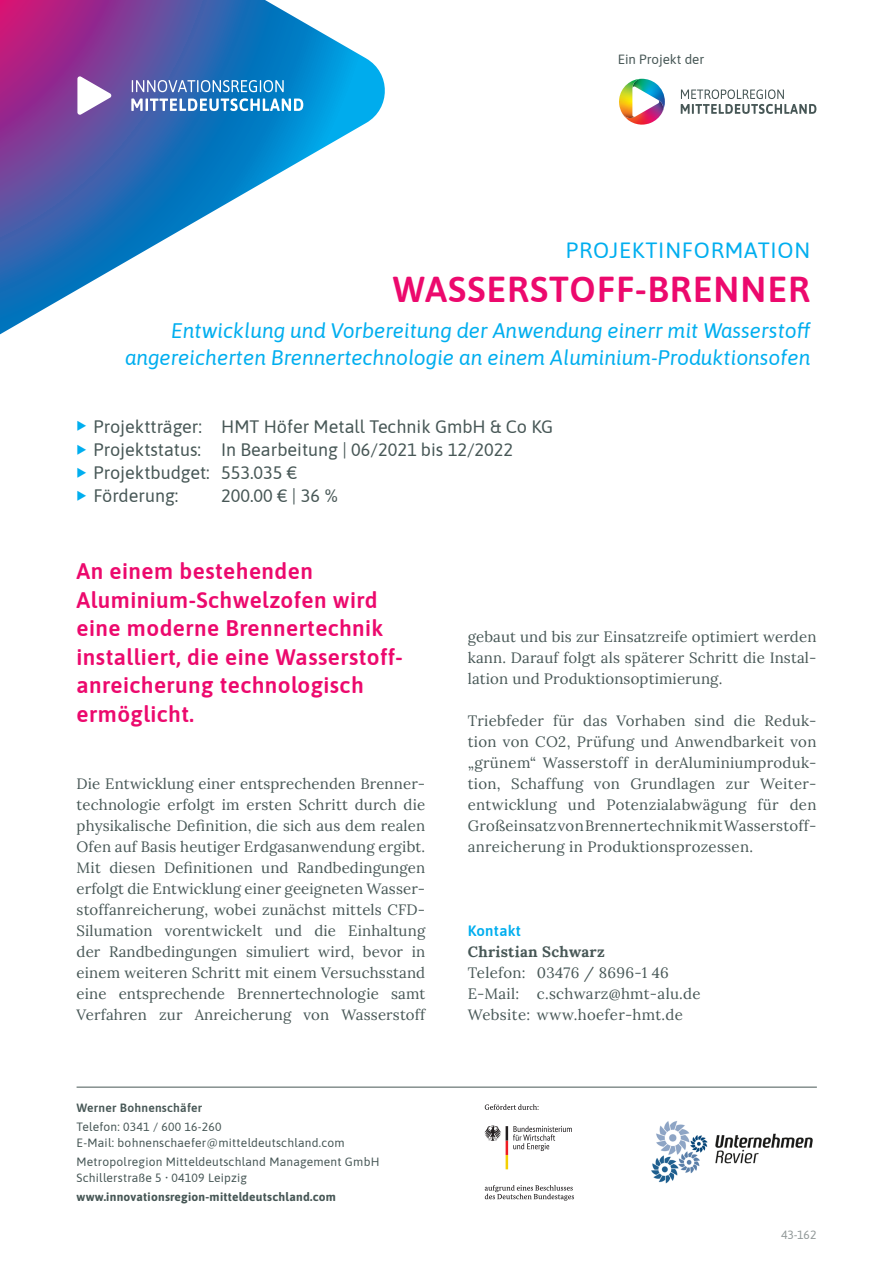
<style>
.page{position:relative;width:893px;height:1263px;background:#fff}
.page>*{position:absolute;margin:0;border:0;box-sizing:border-box;transform-origin:0 0}
.t1{font:600 36px "Asap";letter-spacing:.03em;color:#ec096d}
.Intro{font:600 22.5px/28.5px "Asap";letter-spacing:.02em;color:#ec096d}
.t2{font:22.05px "Asap";letter-spacing:.035em;color:#00aeef}
.t3{font:italic 21px/27px "Asap";color:#00aeef;text-align:right}
.t4{font:18px "Asap";color:#475756}
.Fließ{font:15px/21px "Lora";letter-spacing:.015em;color:#475756;text-align:justify}
.t5{font:700 15px "Lora";letter-spacing:.02em;color:#475756}
.Fließ-2{font:600 15px "Asap";letter-spacing:.02em;color:#00aeef}
.t6{font:13.35px "Asap";color:#475756}
.t7{font:12px/16.5px "Asap";letter-spacing:.02em;color:#475756}
.t8{font:700 12px "Asap";letter-spacing:.02em;color:#475756}
.t9{font:600 12px "Asap";letter-spacing:.02em;color:#475756}
.t10{font:12px "Asap";color:#929999}
.s1{font-weight:700}
</style>
<div class="page">
<svg style="left:0;top:0;width:385px;height:335px"></svg>
<svg style="left:77px;top:76px;width:226px;height:39px"></svg>
<img style="left:626px;top:113px;width:36px;height:12px">
<img style="left:642px;top:79px;width:23px;height:34px">
<svg style="left:658px;top:100px;width:4px;height:4px"></svg>
<img style="left:619px;top:79px;width:23px;height:39px">
<svg style="left:619px;top:104px;width:16px;height:14px"></svg>
<svg style="left:681px;top:89px;width:135px;height:25px"></svg>
<svg style="left:485px;top:1104px;width:54px;height:6px"></svg>
<svg style="left:485px;top:1185px;width:89px;height:16px"></svg>
<svg style="left:484px;top:1125px;width:88px;height:44px"></svg>
<img style="left:651px;top:1121px;width:162px;height:63px">
<hr style="left:77px;top:1087px;width:740px;height:1px;background:#475756">
<p class="t6" style="left:618px;top:50px;width:88px">Ein Projekt der</p>
<p class="t2" style="left:566px;top:235px;width:246px">PROJEKTINFORMATION</p>
<p class="t1" style="left:392px;top:264px;width:419px">WASSERSTOFF-BRENNER</p>
<p class="t3" style="left:125px;top:316px;width:687px">Entwicklung und Vorbereitung der Anwendung einerr mit Wasserstoff angereicherten Brennertechnologie an einem Aluminium-Produktionsofen</p>
<p class="t4" style="left:94px;top:414px;width:110px">Projektträger:</p>
<p class="t4" style="left:221px;top:414px;width:334px">HMT Höfer Metall Technik GmbH &amp; Co KG</p>
<p class="t4" style="left:94px;top:437px;width:109px">Projektstatus:</p>
<p class="t4" style="left:221px;top:437px;width:293px">In Bearbeitung | 06/2021 bis 12/2022</p>
<p class="t4" style="left:94px;top:460px;width:118px">Projektbudget:</p>
<p class="t4" style="left:221px;top:460px;width:78px">553.035 €</p>
<p class="t4" style="left:94px;top:483px;width:86px">Förderung:</p>
<p class="t4" style="left:221px;top:483px;width:118px">200.00 € | 36 %</p>
<p class="Intro" style="left:77px;top:556px;width:328px">An einem bestehenden<br>Aluminium-Schwelzofen wird eine moderne Brennertechnik installiert, die eine Wasserstoff&shy;anreicherung technologisch ermöglicht.</p>
<p class="Fließ" style="left:77px;top:772px;width:350px">Die Entwicklung einer entsprechenden Brenner&shy;technologie erfolgt im ersten Schritt durch die physikalische Definition, die sich aus dem realen Ofen auf Basis heutiger Erdgasanwendung ergibt.<br>Mit diesen Definitionen und Randbedingungen erfolgt die Entwicklung einer geeigneten Wasser&shy;stoffanreicherung, wobei zunächst mittels CFD-Silumation vorentwickelt und die Einhaltung der Randbedingungen simuliert wird, bevor in einem weiteren Schritt mit einem Versuchsstand eine entsprechende Brennertechnologie samt Verfahren zur Anreicherung von Wasserstoff</p>
<p class="t9" style="left:77px;top:1099px;width:127px">Werner Bohnenschäfer</p>
<p class="t7" style="left:77px;top:1118px;width:270px">Telefon: 0341 / 600 16-260<br>E-Mail: bohnenschaefer@mitteldeutschland.com</p>
<p class="t7" style="left:77px;top:1153px;width:304px">Metropolregion Mitteldeutschland Management GmbH<br>Schillerstraße 5 <span class="s1">·</span> 04109 Leipzig</p>
<p class="t8" style="left:77px;top:1188px;width:261px">www.innovationsregion-mitteldeutschland.com</p>
<p class="Fließ" style="left:468px;top:625px;width:350px">gebaut und bis zur Einsatzreife optimiert werden kann. Darauf folgt als späterer Schritt die Instal&shy;lation und Produktionsoptimierung.</p>
<p class="Fließ" style="left:468px;top:709px;width:350px">Triebfeder für das Vorhaben sind die Reduk&shy;tion von CO2, Prüfung und Anwendbarkeit von „grünem“ Wasserstoff in derAluminiumproduk&shy;tion, Schaffung von Grundlagen zur Weiter&shy;entwicklung und Potenzialabwägung für den Großeinsatz von Brennertechnik mit Wasserstoff&shy;anreicherung in Produktionsprozessen.</p>
<p class="Fließ-2" style="left:468px;top:920px;width:55px">Kontakt</p>
<p class="t5" style="left:468px;top:939px;width:138px">Christian Schwarz</p>
<p class="Fließ" style="left:468px;top:961px;width:203px">Telefon: 03476 / 8696-1 46</p>
<p class="Fließ" style="left:468px;top:982px;width:234px">E-Mail: c.schwarz@hmt-alu.de</p>
<p class="Fließ" style="left:468px;top:1003px;width:217px">Website: www.hoefer-hmt.de</p>
<p class="t10" style="left:781px;top:1226px;width:37px">43-162</p>
</div>
